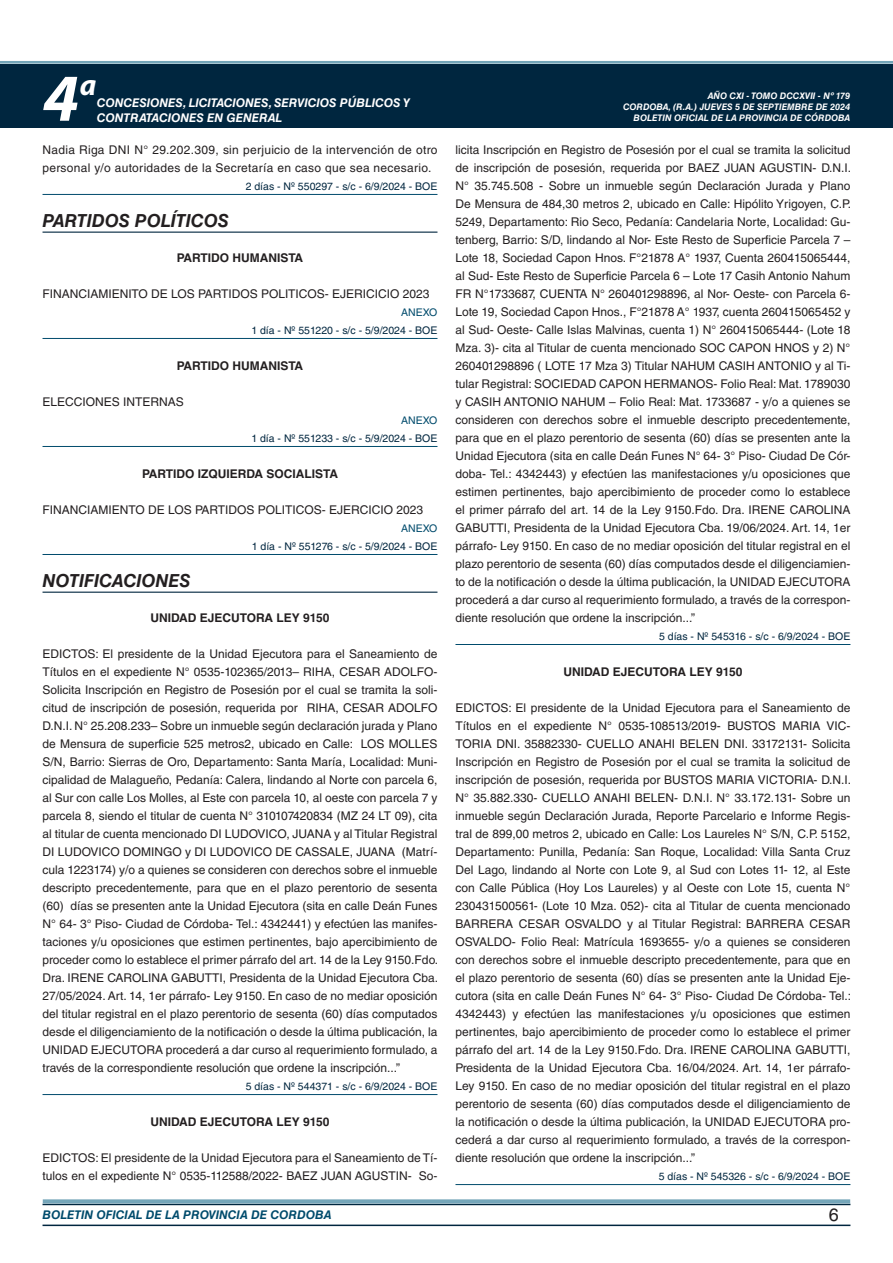
<style>
.page{position:relative;width:893px;height:1263px;background:#fff}
.page>*{position:absolute;margin:0;border:0;box-sizing:border-box;transform-origin:0 0}
.t1{font:italic 700 67.5px "Myriad Pro";color:#fff}
.t2{font:italic 700 30px "Myriad Pro";color:#fff}
.NOMBRE_DE_MINISTERIO{font:italic 700 18px "Helvetica LT Std";color:#231f20}
.t3{font:18px "Helvetica LT Std";color:#231f20}
.TEXTO_BASE{font:12px/18px "Helvetica LT Std";color:#231f20;text-align:justify}
.RESUELVE{font:700 12px "Helvetica LT Std";color:#231f20}
.TEXTO_BASE-2{font:12px/18px "Helvetica LT Std";letter-spacing:.025em;color:#231f20}
.t4{font:italic 700 12px/14.4px "Helvetica LT Std";color:#fff}
.t5{font:italic 700 12px "Helvetica LT Std";color:#004b6c}
.FECHA_DE_VENCIMIENTO{font:10.5px "Helvetica LT Std";color:#00263f}
.ANEXO{font:10.5px "Helvetica LT Std";color:#004b6c}
.t6{font:italic 700 9px/10.8px "Helvetica LT Std";color:#fff;text-align:right}
</style>
<div class="page">
<div style="left:0;top:61px;width:893px;height:6px;background:#fff;opacity:.75"></div>
<hr style="left:43px;top:1224px;width:807px;height:2px;background:#00263f">
<div style="left:42px;top:1198px;width:809px;height:8px;background:#fff;opacity:.75"></div>
<div style="left:0;top:64px;width:893px;height:64px;background:#00263f"></div>
<hr style="left:43px;top:194px;width:394px;height:1px;background:#004b6c">
<hr style="left:43px;top:232px;width:394px;height:1px;background:#00263f">
<hr style="left:43px;top:338px;width:394px;height:1px;background:#004b6c">
<hr style="left:43px;top:446px;width:394px;height:1px;background:#004b6c">
<hr style="left:43px;top:554px;width:394px;height:1px;background:#004b6c">
<hr style="left:43px;top:592px;width:394px;height:1px;background:#00263f">
<hr style="left:43px;top:1094px;width:394px;height:1px;background:#004b6c">
<hr style="left:455px;top:644px;width:395px;height:1px;background:#004b6c">
<hr style="left:455px;top:1184px;width:395px;height:1px;background:#004b6c">
<h1 class="t1" style="left:43px;top:54px;width:38px">4</h1>
<h2 class="t2" style="left:80px;top:66px;width:18px">a</h2>
<p class="t4" style="left:97px;top:96px;width:315px">CONCESIONES, LICITACIONES, SERVICIOS PÚBLICOS Y<br>CONTRATACIONES EN GENERAL</p>
<p class="TEXTO_BASE-2" style="left:43px;top:141px;width:396px">Nadia Riga DNI N° 29.202.309, sin perjuicio de la intervención de otro personal y/o autoridades de la Secretaría en caso que sea necesario.</p>
<p class="FECHA_DE_VENCIMIENTO" style="left:246px;top:180px;width:193px">2 días - Nº 550297 - s/c - 6/9/2024 - BOE</p>
<p class="NOMBRE_DE_MINISTERIO" style="left:43px;top:210px;width:188px">PARTIDOS POLÍTICOS</p>
<p class="RESUELVE" style="left:177px;top:250px;width:128px">PARTIDO HUMANISTA</p>
<p class="TEXTO_BASE" style="left:43px;top:285px;width:388px">FINANCIAMIENITO DE LOS PARTIDOS POLITICOS- EJERICICIO 2023</p>
<p class="ANEXO" style="left:401px;top:306px;width:38px">ANEXO</p>
<p class="FECHA_DE_VENCIMIENTO" style="left:251px;top:324px;width:188px">1 día - Nº 551220 - s/c - 5/9/2024 - BOE</p>
<p class="RESUELVE" style="left:177px;top:358px;width:128px">PARTIDO HUMANISTA</p>
<p class="TEXTO_BASE" style="left:43px;top:393px;width:143px">ELECCIONES INTERNAS</p>
<p class="ANEXO" style="left:401px;top:414px;width:38px">ANEXO</p>
<p class="FECHA_DE_VENCIMIENTO" style="left:251px;top:432px;width:188px">1 día - Nº 551233 - s/c - 5/9/2024 - BOE</p>
<p class="RESUELVE" style="left:142px;top:466px;width:197px">PARTIDO IZQUIERDA SOCIALISTA</p>
<p class="TEXTO_BASE" style="left:43px;top:501px;width:382px">FINANCIAMIENTO DE LOS PARTIDOS POLITICOS- EJERCICIO 2023</p>
<p class="ANEXO" style="left:401px;top:522px;width:38px">ANEXO</p>
<p class="FECHA_DE_VENCIMIENTO" style="left:252px;top:540px;width:187px">1 día - Nº 551276 - s/c - 5/9/2024 - BOE</p>
<p class="NOMBRE_DE_MINISTERIO" style="left:43px;top:570px;width:149px">NOTIFICACIONES</p>
<p class="RESUELVE" style="left:150px;top:610px;width:181px">UNIDAD EJECUTORA LEY 9150</p>
<p class="TEXTO_BASE" style="left:43px;top:645px;width:397px">EDICTOS: El presidente de la Unidad Ejecutora para el Saneamiento de Títulos en el expediente N° 0535-102365/2013– RIHA, CESAR ADOLFO-Solicita Inscripción en Registro de Posesión por el cual se tramita la soli&shy;citud de inscripción de posesión, requerida por RIHA, CESAR ADOLFO D.N.I. N° 25.208.233– Sobre un inmueble según declaración jurada y Plano de Mensura de superficie 525 metros2, ubicado en Calle: LOS MOLLES S/N, Barrio: Sierras de Oro, Departamento: Santa María, Localidad: Muni&shy;cipalidad de Malagueño, Pedanía: Calera, lindando al Norte con parcela 6, al Sur con calle Los Molles, al Este con parcela 10, al oeste con parcela 7 y parcela 8, siendo el titular de cuenta N° 310107420834 (MZ 24 LT 09), cita al titular de cuenta mencionado DI LUDOVICO, JUANA y al Titular Registral DI LUDOVICO DOMINGO y DI LUDOVICO DE CASSALE, JUANA (Matrí&shy;cula 1223174) y/o a quienes se consideren con derechos sobre el inmueble descripto precedentemente, para que en el plazo perentorio de sesenta (60) días se presenten ante la Unidad Ejecutora (sita en calle Deán Funes N° 64- 3° Piso- Ciudad de Córdoba- Tel.: 4342441) y efectúen las manifes&shy;taciones y/u oposiciones que estimen pertinentes, bajo apercibimiento de proceder como lo establece el primer párrafo del art. 14 de la Ley 9150.Fdo.<br>Dra. IRENE CAROLINA GABUTTI, Presidenta de la Unidad Ejecutora Cba.<br>27/05/2024. Art. 14, 1er párrafo- Ley 9150. En caso de no mediar oposición del titular registral en el plazo perentorio de sesenta (60) días computados desde el diligenciamiento de la notificación o desde la última publicación, la UNIDAD EJECUTORA procederá a dar curso al requerimiento formulado, a través de la correspondiente resolución que ordene la inscripción...”</p>
<p class="FECHA_DE_VENCIMIENTO" style="left:246px;top:1080px;width:193px">5 días - Nº 544371 - s/c - 6/9/2024 - BOE</p>
<p class="RESUELVE" style="left:150px;top:1114px;width:181px">UNIDAD EJECUTORA LEY 9150</p>
<p class="TEXTO_BASE" style="left:43px;top:1149px;width:396px">EDICTOS: El presidente de la Unidad Ejecutora para el Saneamiento de Tí&shy;tulos en el expediente N° 0535-112588/2022- BAEZ JUAN AGUSTIN- So-</p>
<p class="t6" style="left:623px;top:91px;width:229px">AÑO CXI - TOMO DCCXVII - Nº 179<br>CORDOBA, (R.A.) JUEVES 5 DE SEPTIEMBRE DE 2024</p>
<p class="t6" style="left:634px;top:112px;width:218px">BOLETIN OFICIAL DE LA PROVINCIA DE CÓRDOBA</p>
<p class="TEXTO_BASE" style="left:455px;top:141px;width:397px">licita Inscripción en Registro de Posesión por el cual se tramita la solicitud de inscripción de posesión, requerida por BAEZ JUAN AGUSTIN- D.N.I.<br>N° 35.745.508 - Sobre un inmueble según Declaración Jurada y Plano De Mensura de 484,30 metros 2, ubicado en Calle: Hipólito Yrigoyen, C.P.<br>5249, Departamento: Rio Seco, Pedanía: Candelaria Norte, Localidad: Gu&shy;tenberg, Barrio: S/D, lindando al Nor- Este Resto de Superficie Parcela 7 – Lote 18, Sociedad Capon Hnos. F°21878 A° 1937, Cuenta 260415065444, al Sud- Este Resto de Superficie Parcela 6 – Lote 17 Casih Antonio Nahum FR N°1733687, CUENTA N° 260401298896, al Nor- Oeste- con Parcela 6- Lote 19, Sociedad Capon Hnos., F°21878 A° 1937, cuenta 260415065452 y al Sud- Oeste- Calle Islas Malvinas, cuenta 1) N° 260415065444- (Lote 18<br>Mza. 3)- cita al Titular de cuenta mencionado SOC CAPON HNOS y 2) N° 260401298896 ( LOTE 17 Mza 3) Titular NAHUM CASIH ANTONIO y al Ti&shy;tular Registral: SOCIEDAD CAPON HERMANOS- Folio Real: Mat. 1789030 y CASIH ANTONIO NAHUM – Folio Real: Mat. 1733687 - y/o a quienes se consideren con derechos sobre el inmueble descripto precedentemente, para que en el plazo perentorio de sesenta (60) días se presenten ante la Unidad Ejecutora (sita en calle Deán Funes N° 64- 3° Piso- Ciudad De Cór&shy;doba- Tel.: 4342443) y efectúen las manifestaciones y/u oposiciones que estimen pertinentes, bajo apercibimiento de proceder como lo establece el primer párrafo del art. 14 de la Ley 9150.Fdo. Dra. IRENE CAROLINA GABUTTI, Presidenta de la Unidad Ejecutora Cba. 19/06/2024. Art. 14, 1er párrafo- Ley 9150. En caso de no mediar oposición del titular registral en el plazo perentorio de sesenta (60) días computados desde el diligenciamien&shy;to de la notificación o desde la última publicación, la UNIDAD EJECUTORA procederá a dar curso al requerimiento formulado, a través de la correspon&shy;diente resolución que ordene la inscripción...”</p>
<p class="FECHA_DE_VENCIMIENTO" style="left:659px;top:630px;width:193px">5 días - Nº 545316 - s/c - 6/9/2024 - BOE</p>
<p class="RESUELVE" style="left:563px;top:664px;width:181px">UNIDAD EJECUTORA LEY 9150</p>
<p class="TEXTO_BASE" style="left:455px;top:699px;width:397px">EDICTOS: El presidente de la Unidad Ejecutora para el Saneamiento de Títulos en el expediente N° 0535-108513/2019- BUSTOS MARIA VIC-TORIA DNI. 35882330- CUELLO ANAHI BELEN DNI. 33172131- Solicita Inscripción en Registro de Posesión por el cual se tramita la solicitud de inscripción de posesión, requerida por BUSTOS MARIA VICTORIA- D.N.I.<br>N° 35.882.330- CUELLO ANAHI BELEN- D.N.I. N° 33.172.131- Sobre un inmueble según Declaración Jurada, Reporte Parcelario e Informe Regis&shy;tral de 899,00 metros 2, ubicado en Calle: Los Laureles N° S/N, C.P. 5152, Departamento: Punilla, Pedanía: San Roque, Localidad: Villa Santa Cruz Del Lago, lindando al Norte con Lote 9, al Sud con Lotes 11- 12, al Este con Calle Pública (Hoy Los Laureles) y al Oeste con Lote 15, cuenta N° 230431500561- (Lote 10 Mza. 052)- cita al Titular de cuenta mencionado BARRERA CESAR OSVALDO y al Titular Registral: BARRERA CESAR OSVALDO- Folio Real: Matrícula 1693655- y/o a quienes se consideren con derechos sobre el inmueble descripto precedentemente, para que en el plazo perentorio de sesenta (60) días se presenten ante la Unidad Eje&shy;cutora (sita en calle Deán Funes N° 64- 3° Piso- Ciudad De Córdoba- Tel.:<br>4342443) y efectúen las manifestaciones y/u oposiciones que estimen pertinentes, bajo apercibimiento de proceder como lo establece el primer párrafo del art. 14 de la Ley 9150.Fdo. Dra. IRENE CAROLINA GABUTTI, Presidenta de la Unidad Ejecutora Cba. 16/04/2024. Art. 14, 1er párrafo-Ley 9150. En caso de no mediar oposición del titular registral en el plazo perentorio de sesenta (60) días computados desde el diligenciamiento de la notificación o desde la última publicación, la UNIDAD EJECUTORA pro&shy;cederá a dar curso al requerimiento formulado, a través de la correspon&shy;diente resolución que ordene la inscripción...”</p>
<p class="FECHA_DE_VENCIMIENTO" style="left:659px;top:1170px;width:193px">5 días - Nº 545326 - s/c - 6/9/2024 - BOE</p>
<p class="t5" style="left:43px;top:1208px;width:290px">BOLETIN OFICIAL DE LA PROVINCIA DE CORDOBA</p>
<h3 class="t3" style="left:829px;top:1204px;width:12px">6</h3>
</div>
